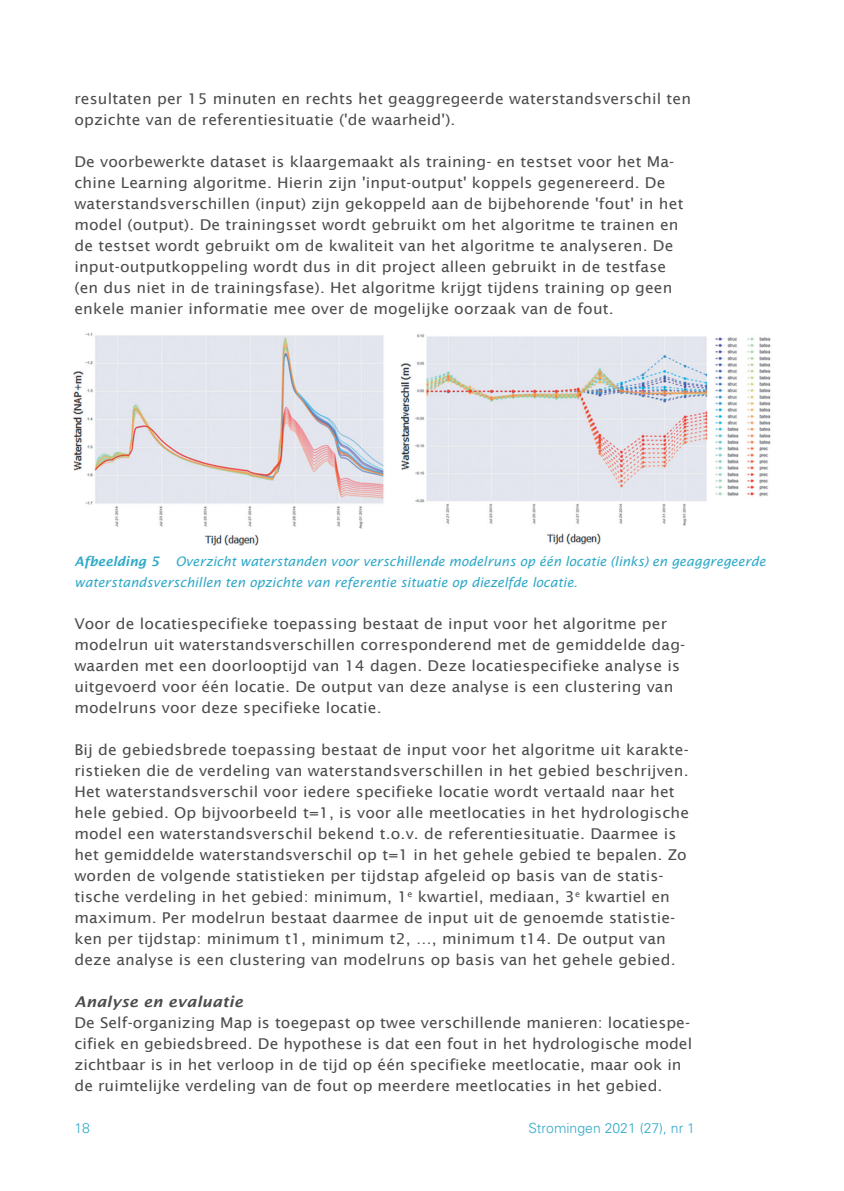
<style>
.page{position:relative;width:844px;height:1191px;background:#fff}
.page>*{position:absolute;margin:0;border:0;box-sizing:border-box;transform-origin:0 0}
.t1{font:14.88px/21px "Lucida Sans";letter-spacing:.01em;color:#4b4c4d;scale:1.05 1}
.t2{font:italic 600 14.88px "Lucida Sans";letter-spacing:.01em;color:#4b4c4d;scale:1.05 1}
.t3{font:300 14px "Univers";color:#31a9c8}
.t4{font:italic 13.12px/21px "Lucida Sans";letter-spacing:-.005em;color:#31a9c8}
.s1{font-weight:600}
</style>
<div class="page">
<img style="left:73px;top:332px;width:698px;height:214px">
<p class="t1" style="left:74px;top:88px;width:588px">resultaten per 15 minuten en rechts het geaggregeerde waterstandsverschil ten opzichte van de referentiesituatie ('de waarheid').</p>
<p class="t1" style="left:74px;top:151px;width:581px">De voorbewerkte dataset is klaargemaakt als training- en testset voor het Ma&shy;chine Learning algoritme. Hierin zijn 'input-output' koppels gegenereerd. De waterstandsverschillen (input) zijn gekoppeld aan de bijbehorende 'fout' in het model (output). De trainingsset wordt gebruikt om het algoritme te trainen en de testset wordt gebruikt om de kwaliteit van het algoritme te analyseren. De input-outputkoppeling wordt dus in dit project alleen gebruikt in de testfase (en dus niet in de trainingsfase). Het algoritme krijgt tijdens training op geen enkele manier informatie mee over de mogelijke oorzaak van de fout.</p>
<p class="t4" style="left:74px;top:551px;width:692px"><span class="s1">Afbeelding 5</span> Overzicht waterstanden voor verschillende modelruns op één locatie (links) en geaggregeerde waterstandsverschillen ten opzichte van referentie situatie op diezelfde locatie.</p>
<p class="t1" style="left:74px;top:613px;width:583px">Voor de locatiespecifieke toepassing bestaat de input voor het algoritme per modelrun uit waterstandsverschillen corresponderend met de gemiddelde dag&shy;waarden met een doorlooptijd van 14 dagen. Deze locatiespecifieke analyse is uitgevoerd voor één locatie. De output van deze analyse is een clustering van modelruns voor deze specifieke locatie.</p>
<p class="t1" style="left:74px;top:739px;width:586px">Bij de gebiedsbrede toepassing bestaat de input voor het algoritme uit karakte&shy;ristieken die de verdeling van waterstandsverschillen in het gebied beschrijven.<br>Het waterstandsverschil voor iedere specifieke locatie wordt vertaald naar het hele gebied. Op bijvoorbeeld t=1, is voor alle meetlocaties in het hydrologische model een waterstandsverschil bekend t.o.v. de referentiesituatie. Daarmee is het gemiddelde waterstandsverschil op t=1 in het gehele gebied te bepalen. Zo worden de volgende statistieken per tijdstap afgeleid op basis van de statis&shy;tische verdeling in het gebied: minimum, 1<sup>e</sup> kwartiel, mediaan, 3<sup>e</sup> kwartiel en maximum. Per modelrun bestaat daarmee de input uit de genoemde statistie&shy;ken per tijdstap: minimum t1, minimum t2, …, minimum t14. De output van deze analyse is een clustering van modelruns op basis van het gehele gebied.</p>
<p class="t2" style="left:74px;top:993px;width:162px">Analyse en evaluatie</p>
<p class="t1" style="left:74px;top:1012px;width:589px">De Self-organizing Map is toegepast op twee verschillende manieren: locatiespe&shy;cifiek en gebiedsbreed. De hypothese is dat een fout in het hydrologische model zichtbaar is in het verloop in de tijd op één specifieke meetlocatie, maar ook in de ruimtelijke verdeling van de fout op meerdere meetlocaties in het gebied.</p>
<p class="t3" style="left:74px;top:1120px;width:17px">18</p>
<p class="t3" style="left:528px;top:1120px;width:168px">Stromingen 2021 (27), nr 1</p>
</div>
